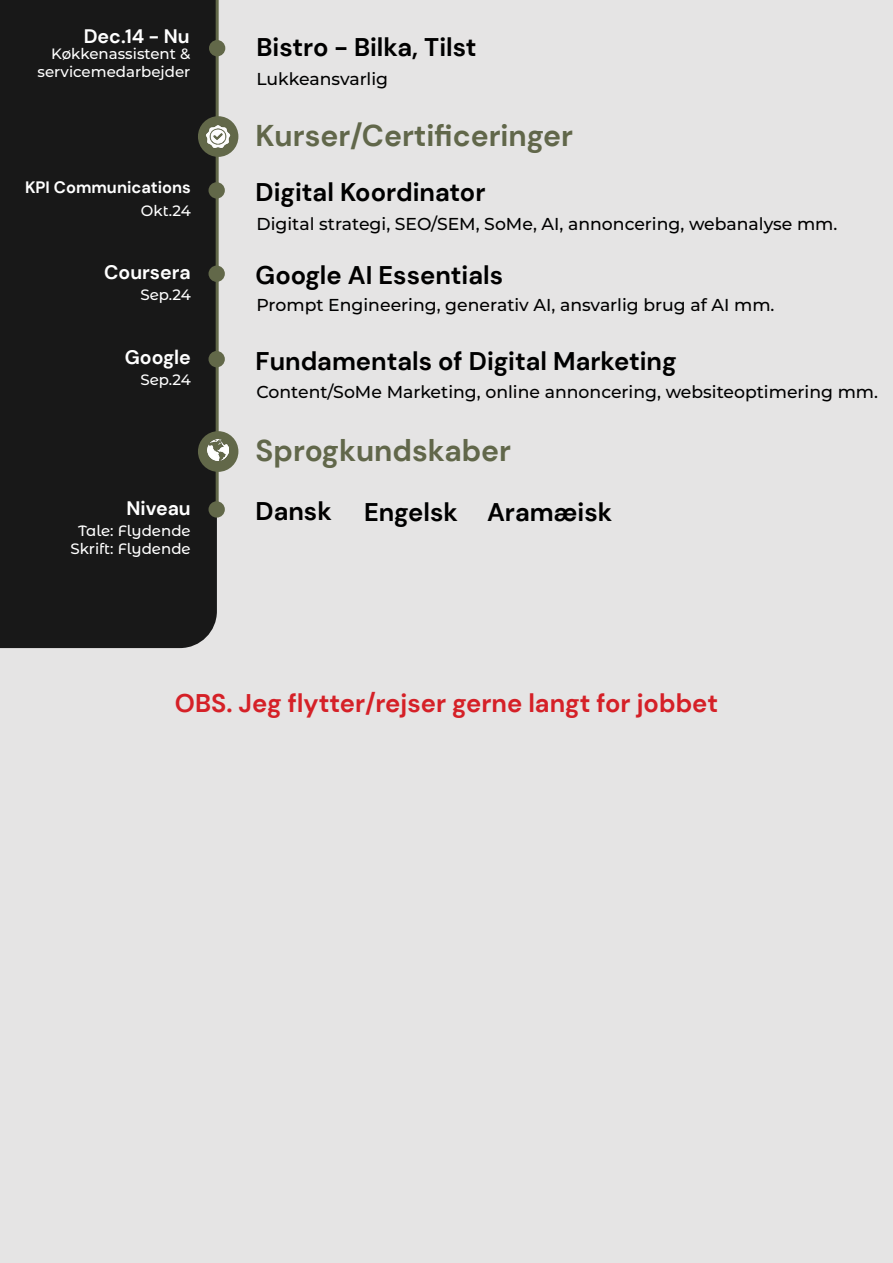
<style>
.page{position:relative;width:893px;height:1263px;background:#e5e4e4}
.page>*{position:absolute;margin:0;border:0;box-sizing:border-box;transform-origin:0 0}
.t1{font:700 30px "DM Sans";color:#61674a}
.t2{font:700 25.5px "DM Sans";color:#000}
.t3{font:700 25.5px "DM Sans";color:#d52027}
.t4{font:700 19.5px "DM Sans";color:#fff}
.t5{font:500 17.25px "Montserrat";color:#000}
.t6{font:700 16.5px "DM Sans";color:#fff}
.t7{font:500 15px/18px "Montserrat";color:#fff;text-align:center}
</style>
<div class="page">
<div style="left:0;top:0;width:217px;height:648px;background:#181818"></div>
<div style="left:209px;top:266px;width:16px;height:16px;background:#626849;border-radius:50%"></div>
<div style="left:209px;top:182px;width:16px;height:17px;background:#626849;border-radius:50%"></div>
<div style="left:209px;top:351px;width:16px;height:16px;background:#626849;border-radius:50%"></div>
<div style="left:209px;top:501px;width:16px;height:17px;background:#626849;border-radius:50%"></div>
<div style="left:198px;top:116px;width:40px;height:41px;background:#626849;border-radius:50%"></div>
<div style="left:198px;top:431px;width:40px;height:41px;background:#626849;border-radius:50%"></div>
<div style="left:209px;top:40px;width:16px;height:16px;background:#626849;border-radius:50%"></div>
<hr style="left:216px;top:0;width:3px;height:508px;background:#626849">
<img style="left:206px;top:125px;width:24px;height:23px">
<img style="left:207px;top:439px;width:22px;height:22px">
<p class="t4" style="left:84px;top:24px;width:108px">Dec.14 - Nu</p>
<p class="t7" style="left:51px;top:44px;width:141px">Køkkenassistent &amp;</p>
<h2 class="t2" style="left:256px;top:31px;width:221px">Bistro - Bilka, Tilst</h2>
<p class="t7" style="left:38px;top:62px;width:154px">servicemedarbejder</p>
<p class="t5" style="left:256px;top:66px;width:133px">Lukkeansvarlig</p>
<p class="t6" style="left:25px;top:176px;width:167px">KPI Communications</p>
<p class="t7" style="left:141px;top:202px;width:51px">Okt.24</p>
<p class="t4" style="left:104px;top:260px;width:88px">Coursera</p>
<p class="t7" style="left:140px;top:285px;width:52px">Sep.24</p>
<p class="t4" style="left:125px;top:345px;width:67px">Google</p>
<p class="t7" style="left:140px;top:370px;width:52px">Sep.24</p>
<p class="t4" style="left:126px;top:496px;width:66px">Niveau</p>
<p class="t7" style="left:71px;top:521px;width:122px">Tale: Flydende<br>Skrift: Flydende</p>
<h1 class="t1" style="left:256px;top:117px;width:319px">Kurser/Certificeringer</h1>
<h2 class="t2" style="left:256px;top:176px;width:231px">Digital Koordinator</h2>
<p class="t5" style="left:256px;top:212px;width:582px">Digital strategi, SEO/SEM, SoMe, AI, annoncering, webanalyse mm.</p>
<h2 class="t2" style="left:256px;top:259px;width:249px">Google AI Essentials</h2>
<p class="t5" style="left:256px;top:293px;width:519px">Prompt Engineering, generativ AI, ansvarlig brug af AI mm.</p>
<h2 class="t2" style="left:256px;top:345px;width:422px">Fundamentals of Digital Marketing</h2>
<p class="t5" style="left:256px;top:380px;width:623px">Content/SoMe Marketing, online annoncering, websiteoptimering mm.</p>
<h1 class="t1" style="left:256px;top:432px;width:257px">Sprogkundskaber</h1>
<h2 class="t2" style="left:256px;top:495px;width:78px">Dansk</h2>
<h2 class="t2" style="left:364px;top:496px;width:250px">Engelsk Aramæisk</h2>
<h2 class="t3" style="left:175px;top:687px;width:545px">OBS. Jeg flytter/rejser gerne langt for jobbet</h2>
</div>
